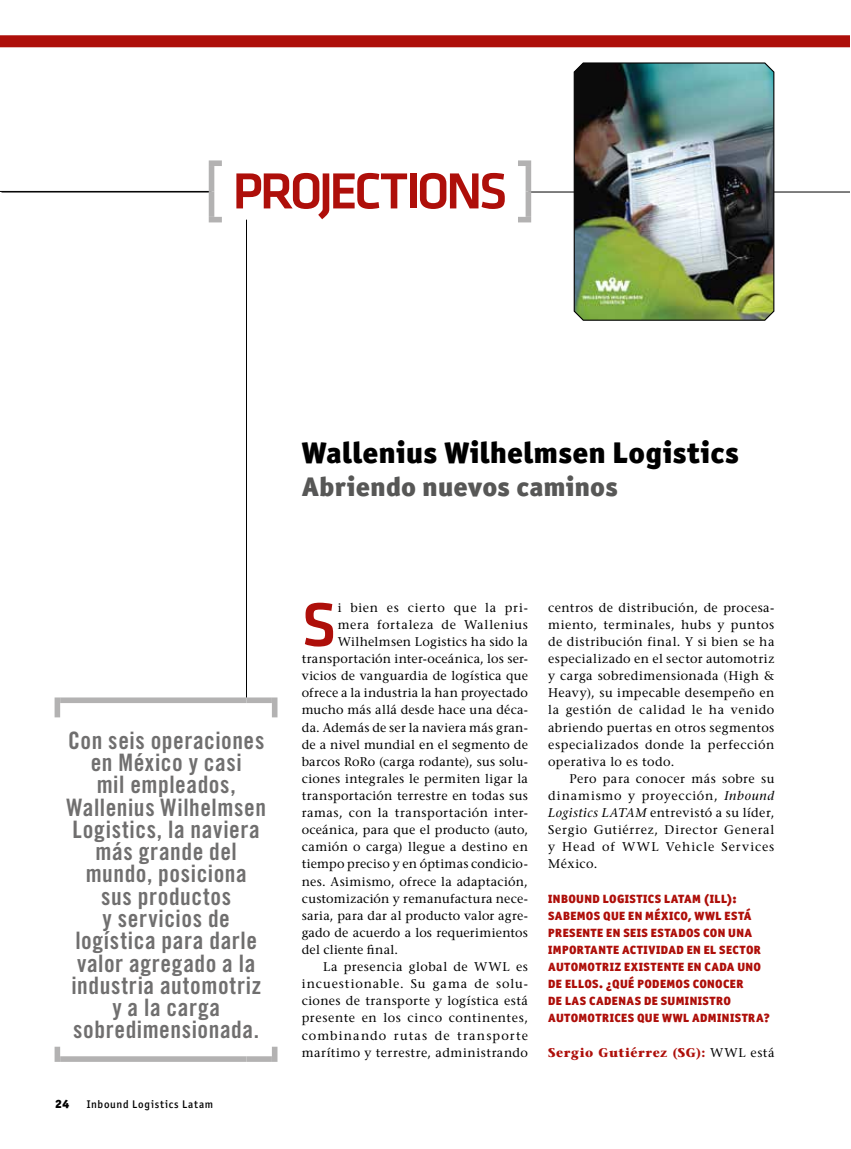
<style>
.page{position:relative;width:851px;height:1149px;background:#fff}
.page>*{position:absolute;margin:0;border:0;box-sizing:border-box;transform-origin:0 0}
.t1{font:500 63.9px "Klavika";color:#ae0f0a}
.t2{font:500 52.5px "Klavika";letter-spacing:-.065em;color:#ae0f0a}
.t3{font:900 30px "Officina Sans ITC Std";letter-spacing:.01em;color:#000}
.t4{font:900 27px "Officina Sans ITC Std";letter-spacing:.01em;color:#575756}
.t5{font:24px/22.2px "Trade Gothic LT Std Bd Cn 20";letter-spacing:.025em;color:#706f6f;text-align:center}
.t6{font:500 12.6px/17.1px "Stone Serif Std";letter-spacing:.03em;color:#000;text-align:justify}
.t7{font:500 12.6px "Stone Serif Std";letter-spacing:.01em;color:#000}
.t8{font:500 12.6px "Stone Serif Std";letter-spacing:.05em;color:#000}
.t9{font:500 12.6px "Stone Serif Std";letter-spacing:.07em;color:#000}
.t10{font:500 12.6px "Stone Serif Std";letter-spacing:.085em;color:#000}
.t11{font:700 12.6px "Stone Serif Std";letter-spacing:.04em;color:#ae0f0a}
.t12{font:500 12.6px "Stone Serif Std";letter-spacing:.06em;color:#000}
.t13{font:500 12.6px "Stone Serif Std";letter-spacing:.055em;color:#000}
.t14{font:900 12px/17.1px "Officina Sans ITC Std";letter-spacing:.03em;color:#ae0f0a}
.t15{font:900 12px "Officina Sans ITC Std";color:#000}
.t16{font:500 11.1px "Officina Sans ITC Std";letter-spacing:.065em;color:#000}
.s1{font-style:italic}
.s2{font-weight:500;color:#000}
</style>
<div class="page">
<hr style="left:765px;top:191px;width:84px;height:1px;background:#000">
<div style="left:55px;top:697px;width:5px;height:20px;background:#b3b2b2"></div>
<div style="left:272px;top:1046px;width:5px;height:15px;background:#b3b2b2"></div>
<svg style="left:246px;top:1056px;width:26px;height:5px"></svg>
<svg style="left:60px;top:1055px;width:186px;height:6px"></svg>
<div style="left:272px;top:697px;width:5px;height:20px;background:#b3b2b2"></div>
<div style="left:60px;top:697px;width:186px;height:5px;background:#b3b2b2"></div>
<div style="left:55px;top:1046px;width:5px;height:15px;background:#b3b2b2"></div>
<div style="left:246px;top:697px;width:26px;height:5px;background:#b3b2b2"></div>
<hr style="left:246px;top:201px;width:1px;height:496px;background:#000">
<hr style="left:1px;top:191px;width:584px;height:1px;background:#000">
<div style="left:0;top:35px;width:849px;height:12px;background:#ae0f0a"></div>
<svg style="left:214px;top:166px;width:311px;height:53px"></svg>
<div style="left:209px;top:217px;width:13px;height:5px;background:#b3b2b2"></div>
<div style="left:518px;top:160px;width:13px;height:6px;background:#b3b2b2"></div>
<div style="left:525px;top:166px;width:6px;height:25px;background:#b3b2b2"></div>
<div style="left:525px;top:191px;width:6px;height:26px;background:#b3b2b2"></div>
<div style="left:209px;top:160px;width:13px;height:6px;background:#b3b2b2"></div>
<div style="left:209px;top:191px;width:5px;height:26px;background:#b3b2b2"></div>
<div style="left:518px;top:217px;width:13px;height:5px;background:#b3b2b2"></div>
<div style="left:209px;top:166px;width:5px;height:25px;background:#b3b2b2"></div>
<hr style="left:0;top:191px;width:209px;height:1px;background:#000">
<img style="left:573px;top:62px;width:201px;height:259px">
<h2 class="t2" style="left:232px;top:162px;width:276px">PROJECTIONS</h2>
<h3 class="t3" style="left:302px;top:433px;width:438px">Wallenius Wilhelmsen Logistics</h3>
<h3 class="t4" style="left:302px;top:469px;width:317px">Abriendo nuevos caminos</h3>
<p class="t5" style="left:66px;top:728px;width:201px">Con seis operaciones en México y casi<br>mil empleados,<br>Wallenius Wilhelmsen<br>Logistics, la naviera más grande del mundo, posiciona<br>sus productos<br>y servicios de logística para darle valor agregado a la industria automotriz y a la carga sobredimensionada.</p>
<p class="t15" style="left:55px;top:1095px;width:15px">24</p>
<p class="t16" style="left:87px;top:1097px;width:128px">Inbound Logistics Latam</p>
<h1 class="t1" style="left:302px;top:589px;width:36px">S</h1>
<p class="t13" style="left:338px;top:599px;width:192px">i bien es cierto que la pri-</p>
<p class="t12" style="left:338px;top:616px;width:192px">mera fortaleza de Wallenius</p>
<p class="t6" style="left:338px;top:633px;width:192px">Wilhelmsen Logistics ha sido la</p>
<p class="t6" style="left:302px;top:650px;width:228px">transportación inter-oceánica, los ser-</p>
<p class="t6" style="left:302px;top:667px;width:228px">vicios de vanguardia de logística que</p>
<p class="t6" style="left:302px;top:684px;width:228px">ofrece a la industria la han proyectado</p>
<p class="t6" style="left:302px;top:701px;width:228px">mucho más allá desde hace una déca-</p>
<p class="t6" style="left:302px;top:718px;width:228px">da. Además de ser la naviera más gran-</p>
<p class="t7" style="left:302px;top:736px;width:228px">de a nivel mundial en el segmento de</p>
<p class="t7" style="left:302px;top:753px;width:228px">barcos RoRo (carga rodante), sus solu-</p>
<p class="t6" style="left:302px;top:769px;width:228px">ciones integrales le permiten ligar la</p>
<p class="t6" style="left:302px;top:786px;width:228px">transportación terrestre en todas sus</p>
<p class="t6" style="left:302px;top:804px;width:228px">ramas, con la transportación inter-</p>
<p class="t6" style="left:302px;top:821px;width:228px">oceánica, para que el producto (auto,</p>
<p class="t6" style="left:302px;top:838px;width:228px">camión o carga) llegue a destino en</p>
<p class="t6" style="left:302px;top:855px;width:228px">tiempo preciso y en óptimas condicio-</p>
<p class="t6" style="left:302px;top:872px;width:227px">nes. Asimismo, ofrece la adaptación,</p>
<p class="t6" style="left:302px;top:889px;width:228px">customización y remanufactura nece-</p>
<p class="t6" style="left:302px;top:906px;width:228px">saria, para dar al producto valor agre-</p>
<p class="t7" style="left:302px;top:924px;width:228px">gado de acuerdo a los requerimientos</p>
<p class="t6" style="left:302px;top:940px;width:98px">del cliente final.</p>
<p class="t6" style="left:323px;top:957px;width:206px">La presencia global de WWL es</p>
<p class="t9" style="left:302px;top:976px;width:228px">incuestionable. Su gama de solu-</p>
<p class="t6" style="left:302px;top:992px;width:228px">ciones de transporte y logística está</p>
<p class="t8" style="left:302px;top:1010px;width:228px">presente en los cinco continentes,</p>
<p class="t10" style="left:302px;top:1027px;width:228px">combinando rutas de transporte</p>
<p class="t6" style="left:302px;top:1043px;width:228px">marítimo y terrestre, administrando</p>
<p class="t6" style="left:548px;top:598px;width:228px">centros de distribución, de procesa&shy;miento, terminales, hubs y puntos de distribución final. Y si bien se ha especializado en el sector automotriz y carga sobredimensionada (High &amp; Heavy), su impecable desempeño en la gestión de calidad le ha venido abriendo puertas en otros segmentos especializados donde la perfección operativa lo es todo.</p>
<p class="t6" style="left:548px;top:769px;width:228px;text-indent:21px">Pero para conocer más sobre su dinamismo y proyección, <span class="s1">Inbound Logistics LATAM</span> entrevistó a su líder, Sergio Gutiérrez, Director General y Head of WWL Vehicle Services México.</p>
<p class="t14" style="left:548px;top:889px;width:223px">INBOUND LOGISTICS LATAM (ILL):<br>SABEMOS QUE EN MÉXICO, WWL ESTÁ<br>PRESENTE EN SEIS ESTADOS CON UNA<br>IMPORTANTE ACTIVIDAD EN EL SECTOR<br>AUTOMOTRIZ EXISTENTE EN CADA UNO<br>DE ELLOS. ¿QUÉ PODEMOS CONOCER<br>DE LAS CADENAS DE SUMINISTRO<br>AUTOMOTRICES QUE WWL ADMINISTRA?</p>
<p class="t11" style="left:548px;top:1044px;width:228px">Sergio Gutiérrez (SG): <span class="s2">WWL está</span></p>
</div>
